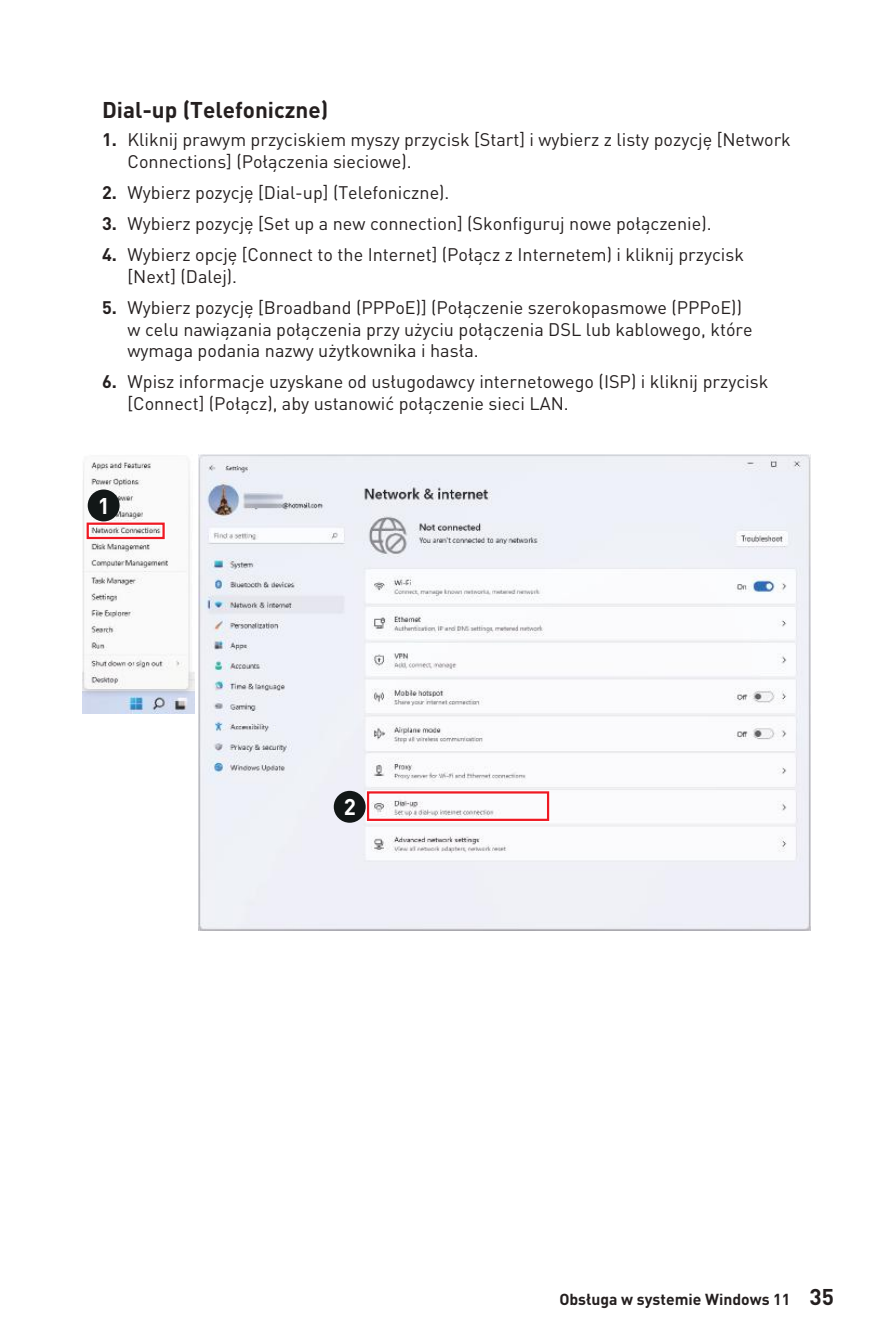
<style>
.page{position:relative;width:893px;height:1340px;background:#fff}
.page>*{position:absolute;margin:0;border:0;box-sizing:border-box;transform-origin:0 0}
.t1{font:700 22.5px "MSI Din Pro Noto CJK";color:#241f1f}
.t2{font:700 22.5px "MSI Din Pro Noto CJK";color:#fff}
.t3{font:18px/21.6px "MSI Din Pro Noto CJK";color:#241f1f}
.t4{font:700 15.75px "MSI Din Pro Noto CJK";color:#241f1f}
.s1{font-weight:700}
.s2{font-size:22.5px}
</style>
<div class="page">
<img style="left:83px;top:462px;width:112px;height:251px">
<div style="left:85px;top:521px;width:81px;height:19px;border:4px solid #fff"></div>
<div style="left:87px;top:522px;width:78px;height:17px;border:2px solid #ef1923"></div>
<div style="left:89px;top:491px;width:29px;height:29px;background:#121717;border-radius:50%"></div>
<div style="left:88px;top:489px;width:32px;height:32px;border:3px solid #121717;border-radius:50%"></div>
<img style="left:198px;top:454px;width:612px;height:476px">
<div style="left:367px;top:791px;width:182px;height:30px;border:2px solid #ef1923"></div>
<div style="left:335px;top:792px;width:29px;height:29px;background:#121717;border-radius:50%"></div>
<div style="left:334px;top:790px;width:32px;height:32px;border:3px solid #121717;border-radius:50%"></div>
<p class="t1" style="left:102px;top:97px;width:228px">Dial-up (Telefoniczne)</p>
<p class="t3" style="left:128px;top:129px;width:665px;text-indent:-26px"><span class="s1">1.</span> Kliknij prawym przyciskiem myszy przycisk [Start] i wybierz z listy pozycję [Network<br>Connections] (Połączenia sieciowe).</p>
<p class="t3" style="left:102px;top:182px;width:349px"><span class="s1">2.</span> Wybierz pozycję [Dial-up] (Telefoniczne).</p>
<p class="t3" style="left:102px;top:213px;width:611px"><span class="s1">3.</span> Wybierz pozycję [Set up a new connection] (Skonfiguruj nowe połączenie).</p>
<p class="t3" style="left:128px;top:244px;width:618px;text-indent:-26px"><span class="s1">4.</span> Wybierz opcję [Connect to the Internet] (Połącz z Internetem) i kliknij przycisk [Next] (Dalej).</p>
<p class="t3" style="left:128px;top:297px;width:627px;text-indent:-26px"><span class="s1">5.</span> Wybierz pozycję [Broadband (PPPoE)] (Połączenie szerokopasmowe (PPPoE)) w celu nawiązania połączenia przy użyciu połączenia DSL lub kablowego, które wymaga podania nazwy użytkownika i hasła.</p>
<p class="t3" style="left:128px;top:371px;width:642px;text-indent:-26px"><span class="s1">6.</span> Wpisz informacje uzyskane od usługodawcy internetowego (ISP) i kliknij przycisk [Connect] (Połącz), aby ustanowić połączenie sieci LAN.</p>
<p class="t2" style="left:98px;top:492px;width:14px">1</p>
<p class="t2" style="left:344px;top:794px;width:14px">2</p>
<p class="t4" style="left:559px;top:1289px;width:276px">Obsługa w systemie Windows 11 <span class="s2">35</span></p>
</div>
